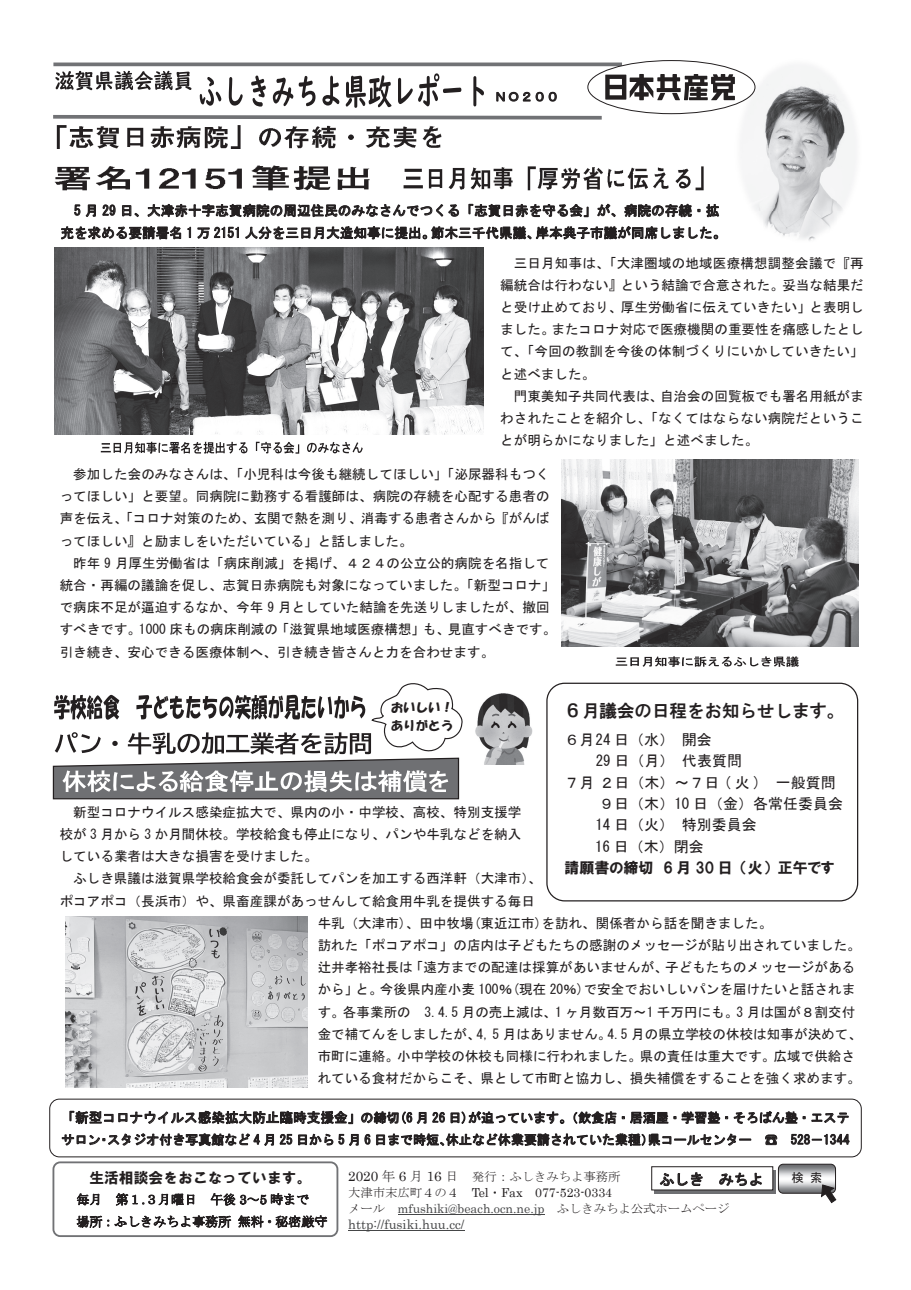
<style>
.page{position:relative;width:911px;height:1290px;background:#fff}
.page>*{position:absolute;margin:0;border:0;box-sizing:border-box;transform-origin:0 0}
.t1{font:17.5px "HG Gothic E";color:#231f20}
.t2{font:15px/21.2px "MS Gothic";color:#231f20}
.t3{font:15px "HGP Soei Kakugothic UB";color:#231f20}
.t4{font:14.75px "HG Soei Kakugothic UB";color:#231f20}
.t5{font:14.75px "MS Gothic";letter-spacing:.005em;color:#231f20}
.t6{font:13.5px/22.2px "MS Gothic";color:#231f20}
.t7{font:13.5px "Century";color:#231f20}
.t8{font:13px/22px "MS Gothic";letter-spacing:.005em;color:#231f20;text-align:right}
.t9{font:13px "MS Mincho";letter-spacing:.005em;color:#231f20}
.t10{font:13px "Century";color:#454647}
.t11{font:12.5px/17.5px "HG Soei Kakupoptai";color:#231f20}
.t12{font:12.38px "MS Mincho";color:#231f20}
.t13{font:12.38px "Century";color:#454647}
.t14{font:12.38px "Century";color:#231f20}
.t15{font:12.38px "MS Gothic";color:#231f20}
.s1{font-size:13.5px}
.s2{font-family:"Century"}
.s3{font-family:"MS Mincho"}
</style>
<div class="page">
<hr style="left:53px;top:63px;width:569px;height:3px;background:#717275">
<div style="left:52px;top:1161px;width:286px;height:76px;border:2px solid #717275;border-radius:7px"></div>
<svg style="left:55px;top:167px;width:35px;height:23px"></svg>
<svg style="left:96px;top:166px;width:34px;height:24px"></svg>
<svg style="left:136px;top:169px;width:13px;height:20px"></svg>
<svg style="left:159px;top:168px;width:37px;height:21px"></svg>
<svg style="left:205px;top:169px;width:37px;height:20px"></svg>
<svg style="left:251px;top:166px;width:79px;height:24px"></svg>
<svg style="left:338px;top:167px;width:32px;height:23px"></svg>
<svg style="left:101px;top:442px;width:146px;height:12px"></svg>
<svg style="left:256px;top:442px;width:43px;height:12px"></svg>
<svg style="left:307px;top:442px;width:56px;height:11px"></svg>
<hr style="left:403px;top:185px;width:20px;height:3px;background:#231f20">
<hr style="left:404px;top:169px;width:18px;height:3px;background:#231f20">
<hr style="left:406px;top:177px;width:14px;height:3px;background:#231f20">
<svg style="left:429px;top:169px;width:13px;height:19px"></svg>
<svg style="left:448px;top:168px;width:16px;height:22px"></svg>
<svg style="left:471px;top:167px;width:41px;height:23px"></svg>
<svg style="left:528px;top:166px;width:140px;height:24px"></svg>
<svg style="left:675px;top:166px;width:28px;height:24px"></svg>
<div style="left:49px;top:1098px;width:812px;height:59px;border:1px solid #231f20;border-radius:10px"></div>
<svg style="left:615px;top:656px;width:184px;height:11px"></svg>
<hr style="left:397px;top:1214px;width:147px;height:1px;background:#454647">
<hr style="left:348px;top:1230px;width:116px;height:1px;background:#454647">
<div style="left:654px;top:1170px;width:121px;height:23px;background:linear-gradient(to right,#4a484a,#4a484a)"></div>
<div style="left:651px;top:1167px;width:121px;height:23px;background:#fff"></div>
<div style="left:651px;top:1166px;width:122px;height:24px;border:1px solid #231f20"></div>
<img style="left:778px;top:1164px;width:56px;height:29px">
<div style="left:778px;top:1164px;width:58px;height:29px;border:1px solid #231f20;border-radius:5px"></div>
<svg style="left:820px;top:1184px;width:17px;height:20px"></svg>
<img style="left:727px;top:66px;width:128px;height:175px">
<div style="left:588px;top:61px;width:167px;height:53px;background:#fff;border-radius:50%"></div>
<svg style="left:53px;top:71px;width:682px;height:78px"></svg>
<img style="left:55px;top:248px;width:429px;height:186px">
<img style="left:562px;top:459px;width:296px;height:187px">
<svg style="left:52px;top:683px;width:411px;height:117px"></svg>
<div style="left:546px;top:683px;width:312px;height:218px;border:1px solid #231f20;border-radius:18px"></div>
<img style="left:66px;top:916px;width:241px;height:171px">
<img style="left:475px;top:693px;width:58px;height:71px">
<p class="t8" style="left:494px;top:86px;width:66px">ＮＯ２００</p>
<p class="t6" style="left:535px;top:199px;width:192px;text-indent:-461px">5 月 29 日、大津赤十字志賀病院の周辺住民のみなさんでつくる「志賀日赤を守る会」が、病院の存続・拡岸本典子市議が同席しました。</p>
<p class="t6" style="left:60px;top:222px;width:376px">充を求める要請署名 1 万 2151 人分を三日月大造知事に提出。</p>
<p class="t6" style="left:431px;top:222px;width:110px">節木三千代県議、</p>
<p class="t6" style="left:500px;top:251px;width:365px;text-align:right">三日月知事は、「大津圏域の地域医療構想調整会議で『再編統合は行わない』という結論で合意された。妥当な結果だと受け止めており、厚生労働省に伝えていきたい」と表明しまたコロナ対応で医療機関の重要性を痛感したとし</p>
<p class="t6" style="left:500px;top:318px;width:56px">ました。</p>
<p class="t6" style="left:500px;top:340px;width:365px">て、「今回の教訓を今後の体制づくりにいかしていきたい「</p>
<p class="t6" style="left:500px;top:363px;width:96px">と述べました。</p>
<p class="t6" style="left:660px;top:385px;width:205px">自治会の回覧板でも署名用紙がま</p>
<p class="t6" style="left:500px;top:385px;width:365px;text-indent:14px">門東美知子共同代表は、<br>わされたことを紹介し、「なくてはならない病院だということが明らかになりました」と述べました。</p>
<p class="t6" style="left:60px;top:463px;width:491px;text-align:justify;text-indent:14px">参加した会のみなさんは、「小児科は今後も継続してほしい」「泌尿器科もつくってほしい」と要望。同病院に勤務する看護師は、病院の存続を心配する患者の声を伝え、「コロナ対策のため、玄関で熱を測り、消毒する患者さんから『がんばってほしい』と励ましをいただいている」と話しました。</p>
<p class="t6" style="left:73px;top:552px;width:478px">昨年 9 月厚生労働省は「病床削減」を掲げ、４２４の公立公的病院を名指して</p>
<p class="t6" style="left:60px;top:574px;width:497px">統合・再編の議論を促し、志賀日赤病院も対象になっていました。「新型コロナ「</p>
<p class="t6" style="left:60px;top:596px;width:491px">で病床不足が逼迫するなか、今年 9 月としていた結論を先送りしましたが、撤回</p>
<p class="t6" style="left:448px;top:618px;width:110px">見直すべきです。</p>
<p class="t6" style="left:139px;top:618px;width:141px">1000 床もの病床削減の</p>
<p class="t6" style="left:276px;top:618px;width:151px">「滋賀県地域医療構想」</p>
<p class="t6" style="left:423px;top:618px;width:29px">も、</p>
<p class="t6" style="left:60px;top:618px;width:436px">すべきです。<br>引き続き、安心できる医療体制へ、引き続き皆さんと力を合わせます。</p>
<p class="t1" style="left:564px;top:702px;width:281px">６月議会の日程をお知らせします。</p>
<p class="t2" style="left:564px;top:729px;width:280px">６月24 日（水）　開会<br>　　29 日（月）　代表質問<br>７月２日（木）～７日 ( 火 )　一般質問　　９日（木）10 日（金）各常任委員会　　14 日（火）　特別委員会<br>　　16 日（木）閉会</p>
<p class="t3" style="left:778px;top:860px;width:58px">正午です</p>
<p class="t11" style="left:391px;top:699px;width:64px">おいしい!ありがとう</p>
<p class="t6" style="left:60px;top:801px;width:463px;text-align:justify;text-indent:14px">新型コロナウイルス感染症拡大で、県内の小・中学校、高校、特別支援学校が 3 月から 3 か月間休校。学校給食も停止になり、パンや牛乳などを納入している業者は大きな損害を受けました。</p>
<p class="t6" style="left:73px;top:867px;width:470px">ふしき県議は滋賀県学校給食会が委託してパンを加工する西洋軒（大津市、(</p>
<p class="t6" style="left:60px;top:889px;width:477px">ポコアポコ（長浜市）や、県畜産課があっせんして給食用牛乳を提供する毎日</p>
<p class="t6" style="left:318px;top:912px;width:456px">牛乳（大津市)、田中牧場(東近江市)を訪れ、関係者から話を聞きました。</p>
<p class="t6" style="left:318px;top:934px;width:544px">訪れた「ポコアポコ」の店内は子どもたちの感謝のメッセージが貼り出されていました。</p>
<p class="t6" style="left:665px;top:956px;width:191px">子どもたちのメッセージがある</p>
<p class="t3" style="left:740px;top:860px;width:31px">火（ ）</p>
<p class="t3" style="left:564px;top:860px;width:170px">請願書の締切　6 月 30 日</p>
<p class="t6" style="left:410px;top:956px;width:259px">「遠方までの配達は採算があいませんが、</p>
<p class="t6" style="left:380px;top:956px;width:477px;text-indent:-62px">辻井孝裕社長は<br>今後県内産小麦 100％(現在 20％)で安全でおいしいパンを届けたいと話されま</p>
<p class="t6" style="left:318px;top:978px;width:42px">から」</p>
<p class="t6" style="left:355px;top:978px;width:29px">と。</p>
<p class="t6" style="left:318px;top:1000px;width:95px">す。各事業所の</p>
<p class="t6" style="left:424px;top:1000px;width:432px">3.4.5 月の売上減は、1 ヶ月数百万～1 千万円にも。3 月は国が８割交付</p>
<p class="t6" style="left:318px;top:1023px;width:544px">金で補てんをしましたが、<br>市町に連絡。小中学校の休校も同様に行われました。県の責任は重大です。広域で供給されている食材だからこそ、県として市町と協力し、損失補償をすることを強く求めます。</p>
<p class="t6" style="left:607px;top:1023px;width:256px">4.5 月の県立学校の休校は知事が決めて、</p>
<p class="t6" style="left:476px;top:1023px;width:137px">4，5 月はありません。</p>
<p class="t8" style="left:61px;top:1106px;width:789px"><span class="s1">「新型コロナウイルス感染拡大防止臨時支援金」</span>の締切 6( 月 26 日)が迫っています。（飲食店・居酒屋・学習塾・そろばん塾・エステ<br>528－1344</p>
<p class="t8" style="left:107px;top:1128px;width:346px">スタジオ付き写真館など 4 月 25 日から 5 月 6 日まで時短、</p>
<p class="t8" style="left:446px;top:1128px;width:209px">休止など休業要請されていた業種）</p>
<p class="t8" style="left:647px;top:1128px;width:105px">県コールセンター</p>
<p class="t8" style="left:61px;top:1128px;width:41px">サロン</p>
<p class="t8" style="left:764px;top:1128px;width:14px">☎</p>
<p class="t8" style="left:97px;top:1128px;width:14px">・</p>
<p class="t4" style="left:89px;top:1170px;width:224px">生活相談会をおこなっています。</p>
<p class="t9" style="left:210px;top:1193px;width:100px">午後 ～<span class="s2">3 5</span> 時まで</p>
<p class="t9" style="left:116px;top:1193px;width:83px">第１<span class="s2">.</span>３月曜日</p>
<p class="t9" style="left:76px;top:1193px;width:27px">毎月</p>
<p class="t9" style="left:76px;top:1215px;width:156px">場所：ふしきみちよ事務所</p>
<p class="t9" style="left:238px;top:1215px;width:91px">無料・秘密厳守</p>
<p class="t7" style="left:348px;top:1164px;width:112px">2020 <span class="s3">年</span> 6 <span class="s3">月</span> 16 <span class="s3">日</span></p>
<p class="t12" style="left:348px;top:1186px;width:113px">大津市末広町４の４</p>
<p class="t12" style="left:472px;top:1170px;width:150px">発行：ふしきみちよ事務所</p>
<p class="t14" style="left:472px;top:1182px;width:53px">Tel<span class="s3">・</span>Fax</p>
<p class="t14" style="left:535px;top:1182px;width:78px">077-523-0334</p>
<p class="t5" style="left:659px;top:1172px;width:46px">ふしき</p>
<p class="t5" style="left:719px;top:1172px;width:46px">みちよ</p>
<p class="t13" style="left:397px;top:1198px;width:148px">mfushiki@beach.ocn.ne j p.</p>
<p class="t12" style="left:348px;top:1202px;width:39px">メール</p>
<p class="t10" style="left:348px;top:1213px;width:118px">http://fusiki.huu.cc/</p>
<p class="t12" style="left:557px;top:1202px;width:174px">ふしきみちよ公式ホームページ</p>
<p class="t15" style="left:791px;top:1172px;width:14px">検</p>
<p class="t15" style="left:810px;top:1172px;width:14px">索</p>
</div>
